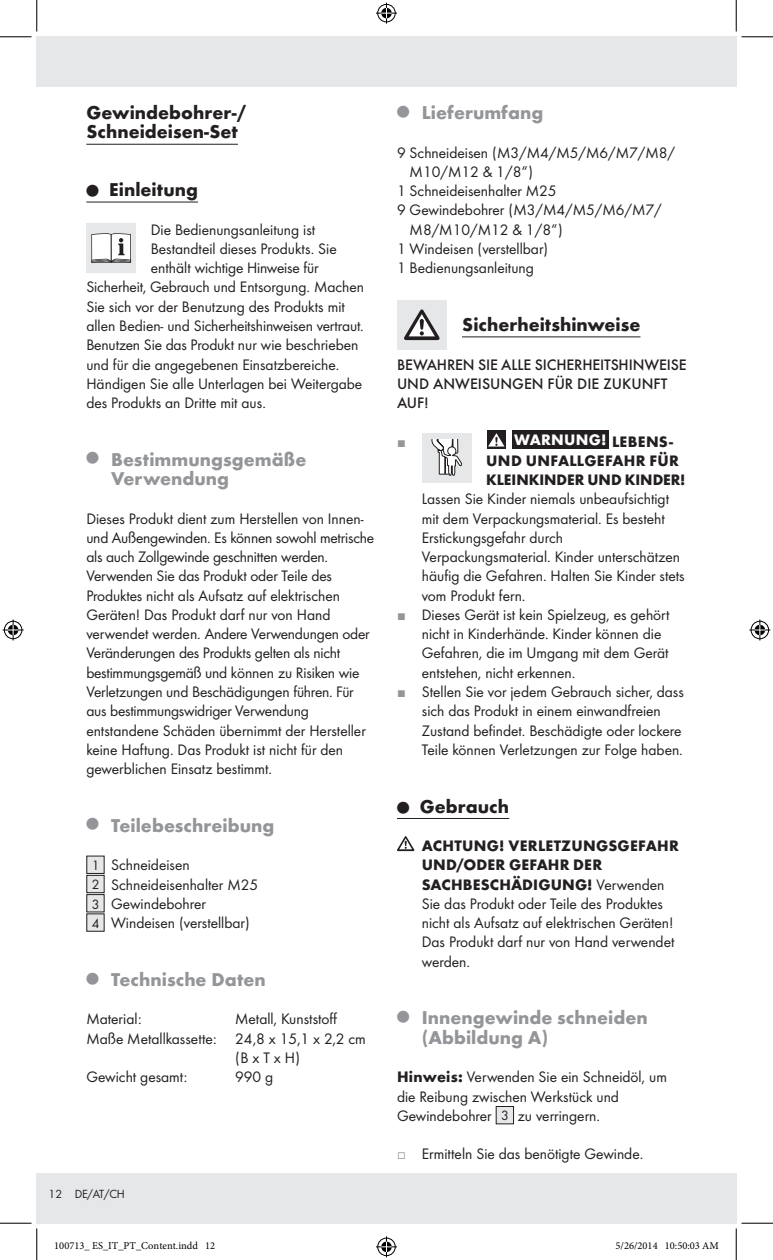
<style>
.page{position:relative;width:773px;height:1260px;background:#fff}
.page>*{position:absolute;margin:0;border:0;box-sizing:border-box;transform-origin:0 0}
.DE_Überschrift{font:700 19.25px/19.2px "Futura";color:#939598}
.DE_Kapitelüberschrif{font:700 19.25px/19.2px "Futura";color:#231f20}
.DE_Fließtext{font:15.75px/19.2px "Futura Boo";color:#231f20}
.DE_Fließtext-2{font:500 15.75px/19.2px "Futura";letter-spacing:-.01em;color:#231f20}
.DE_Fließtext-3{font:700 15.75px/19.2px "Futura";color:#231f20}
.t1{font:700 15.75px "Futura";letter-spacing:.015em;color:#fff}
.DE_Fließtext-4{font:15.75px "European Pi Three";color:#939598}
.t2{font:14px "Futura Boo";color:#231f20}
.t3{font:12.25px "Futura Boo";letter-spacing:-.03em;color:#231f20}
.t4{font:10.5px "Minion Pro";color:#000}
.s1{font-family:"European Pi Three";font-weight:400;font-size:12.25px}
.s2{color:#231f20}
.s3{font-family:"European Pi Three";color:#939598}
.s4{font-family:"Futura";font-weight:700}
</style>
<div class="page">
<div style="left:37px;top:1173px;width:699px;height:49px;background:#e6e7e9"></div>
<div style="left:37px;top:37px;width:699px;height:49px;background:#e6e7e9"></div>
<hr style="left:86px;top:144px;width:152px;height:1px;background:#231f20">
<hr style="left:86px;top:201px;width:112px;height:1px;background:#231f20">
<div style="left:86px;top:223px;width:50px;height:50px;background:#e6e7e9"></div>
<svg style="left:91px;top:233px;width:40px;height:30px"></svg>
<div style="left:87px;top:855px;width:17px;height:18px;background:#e6e7e9"></div>
<div style="left:87px;top:875px;width:17px;height:17px;background:#e6e7e9"></div>
<div style="left:86px;top:874px;width:19px;height:18px;border:1px solid #231f20"></div>
<div style="left:87px;top:894px;width:17px;height:17px;background:#e6e7e9"></div>
<div style="left:86px;top:894px;width:19px;height:18px;border:1px solid #231f20"></div>
<div style="left:87px;top:913px;width:17px;height:18px;background:#e6e7e9"></div>
<hr style="left:397px;top:336px;width:243px;height:1px;background:#231f20">
<hr style="left:397px;top:817px;width:112px;height:1px;background:#231f20">
<div style="left:447px;top:300px;width:15px;height:49px;background:#fff"></div>
<div style="left:397px;top:300px;width:50px;height:49px;background:#e6e7e9"></div>
<svg style="left:404px;top:309px;width:36px;height:31px"></svg>
<div style="left:422px;top:433px;width:49px;height:49px;background:#e6e7e9"></div>
<svg style="left:431px;top:439px;width:31px;height:36px"></svg>
<svg style="left:487px;top:431px;width:18px;height:18px"></svg>
<svg style="left:488px;top:433px;width:17px;height:13px"></svg>
<div style="left:512px;top:431px;width:96px;height:18px;background:#231f20"></div>
<svg style="left:397px;top:836px;width:17px;height:14px"></svg>
<div style="left:496px;top:1106px;width:18px;height:17px;background:#e6e7e9"></div>
<div style="left:496px;top:1105px;width:18px;height:18px;border:1px solid #231f20"></div>
<hr style="left:0;top:36px;width:32px;height:1px;background:#000">
<hr style="left:741px;top:36px;width:32px;height:1px;background:#000">
<hr style="left:0;top:1222px;width:32px;height:1px;background:#000">
<hr style="left:741px;top:1222px;width:32px;height:1px;background:#000">
<hr style="left:36px;top:0;width:1px;height:31px;background:#000">
<hr style="left:36px;top:1228px;width:1px;height:31px;background:#000">
<hr style="left:736px;top:0;width:1px;height:31px;background:#000">
<hr style="left:736px;top:1228px;width:1px;height:31px;background:#000">
<svg style="left:376px;top:3px;width:21px;height:21px"></svg>
<svg style="left:376px;top:1236px;width:21px;height:20px"></svg>
<svg style="left:3px;top:619px;width:21px;height:21px"></svg>
<svg style="left:749px;top:619px;width:21px;height:21px"></svg>
<svg style="left:665px;top:1222px;width:54px;height:2px"></svg>
<p class="DE_Kapitelüberschrif" style="left:86px;top:101px;width:161px">Gewindebohrer-/<br>Schneideisen-Set</p>
<p class="DE_Kapitelüberschrif" style="left:86px;top:178px;width:113px"><span class="s1">Q</span> Einleitung</p>
<p class="DE_Fließtext" style="left:151px;top:219px;width:187px">Die Bedienungsanleitung ist<br>Bestandteil dieses Produkts. Sie enthält wichtige Hinweise für</p>
<p class="DE_Fließtext" style="left:86px;top:277px;width:279px">Sicherheit, Gebrauch und Entsorgung. Machen Sie sich vor der Benutzung des Produkts mit allen Bedien- und Sicherheitshinweisen vertraut.<br>Benutzen Sie das Produkt nur wie beschrieben und für die angegebenen Einsatzbereiche.<br>Händigen Sie alle Unterlagen bei Weitergabe des Produkts an Dritte mit aus.</p>
<p class="DE_Überschrift" style="left:111px;top:448px;width:197px;text-indent:-25px"><sup>Q</sup> Bestimmungsgemäße<br>Verwendung</p>
<p class="DE_Fließtext" style="left:86px;top:508px;width:289px">Dieses Produkt dient zum Herstellen von Innen&shy;und Außengewinden. Es können sowohl metrische als auch Zollgewinde geschnitten werden.<br>Verwenden Sie das Produkt oder Teile des Produktes nicht als Aufsatz auf elektrischen Geräten! Das Produkt darf nur von Hand verwendet werden. Andere Verwendungen oder Veränderungen des Produkts gelten als nicht bestimmungsgemäß und können zu Risiken wie Verletzungen und Beschädigungen führen. Für aus bestimmungswidriger Verwendung entstandene Schäden übernimmt der Hersteller keine Haftung. Das Produkt ist nicht für den gewerblichen Einsatz bestimmt.</p>
<p class="DE_Überschrift" style="left:86px;top:814px;width:189px"><sup>Q</sup> Teilebeschreibung</p>
<p class="t2" style="left:92px;top:855px;width:9px">1</p>
<p class="DE_Fließtext" style="left:111px;top:854px;width:80px">Schneideisen</p>
<p class="t2" style="left:92px;top:874px;width:9px">2</p>
<p class="DE_Fließtext" style="left:111px;top:873px;width:149px">Schneideisenhalter M25</p>
<p class="t2" style="left:92px;top:894px;width:9px">3</p>
<p class="DE_Fließtext" style="left:111px;top:893px;width:96px">Gewindebohrer</p>
<p class="t2" style="left:92px;top:913px;width:9px">4</p>
<p class="DE_Fließtext" style="left:111px;top:912px;width:140px">Windeisen (verstellbar)</p>
<p class="DE_Überschrift" style="left:86px;top:968px;width:181px"><sup>Q</sup> Technische Daten</p>
<p class="DE_Fließtext" style="left:86px;top:1008px;width:57px">Material:</p>
<p class="DE_Fließtext" style="left:235px;top:1008px;width:104px">Metall, Kunststoff</p>
<p class="DE_Fließtext" style="left:235px;top:1027px;width:132px;text-indent:-149px">Maße Metallkassette: 24,8 x 15,1 x 2,2 cm (B x T x H)</p>
<p class="DE_Fließtext" style="left:86px;top:1066px;width:103px">Gewicht gesamt:</p>
<p class="DE_Fließtext" style="left:235px;top:1066px;width:40px">990 g</p>
<p class="t3" style="left:49px;top:1185px;width:78px">12 DE/AT/CH</p>
<p class="DE_Überschrift" style="left:397px;top:101px;width:148px"><sup>Q</sup> Lieferumfang</p>
<p class="DE_Fließtext" style="left:410px;top:142px;width:267px;text-indent:-13px">9 Schneideisen (M3/M4/M5/M6/M7/M8/<br>M10/M12 &amp; 1/8“)</p>
<p class="DE_Fließtext" style="left:397px;top:180px;width:161px">1 Schneideisenhalter M25</p>
<p class="DE_Fließtext" style="left:410px;top:200px;width:254px;text-indent:-13px">9 Gewindebohrer (M3/M4/M5/M6/M7/<br>M8/M10/M12 &amp; 1/8“)</p>
<p class="DE_Fließtext" style="left:397px;top:238px;width:153px">1 Windeisen (verstellbar)</p>
<p class="DE_Fließtext" style="left:397px;top:257px;width:138px">1 Bedienungsanleitung</p>
<p class="DE_Kapitelüberschrif" style="left:462px;top:313px;width:180px">Sicherheitshinweise</p>
<p class="DE_Fließtext-2" style="left:397px;top:353px;width:291px">BEWAHREN SIE ALLE SICHERHEITSHINWEISE</p>
<p class="DE_Fließtext-2" style="left:397px;top:373px;width:272px">UND ANWEISUNGEN FÜR DIE ZUKUNFT<br>AUF!</p>
<p class="DE_Fließtext-4" style="left:397px;top:430px;width:10px">J</p>
<p class="t1" style="left:514px;top:428px;width:160px">WARNUNG! <span class="s2">LEBENS-</span></p>
<p class="DE_Fließtext-3" style="left:486px;top:449px;width:201px">UND UNFALLGEFAHR FÜR<br>KLEINKINDER UND KINDER!</p>
<p class="DE_Fließtext" style="left:422px;top:488px;width:265px">Lassen Sie Kinder niemals unbeaufsichtigt mit dem Verpackungsmaterial. Es besteht Erstickungsgefahr durch Verpackungsmaterial. Kinder unterschätzen häufig die Gefahren. Halten Sie Kinder stets vom Produkt fern.</p>
<p class="DE_Fließtext" style="left:422px;top:604px;width:249px;text-indent:-25px"><span class="s3">J</span> Dieses Gerät ist kein Spielzeug, es gehört nicht in Kinderhände. Kinder können die Gefahren, die im Umgang mit dem Gerät entstehen, nicht erkennen.</p>
<p class="DE_Fließtext" style="left:422px;top:681px;width:264px;text-indent:-25px"><span class="s3">J</span> Stellen Sie vor jedem Gebrauch sicher, dass sich das Produkt in einem einwandfreien Zustand befindet. Beschädigte oder lockere Teile können Verletzungen zur Folge haben.</p>
<p class="DE_Kapitelüberschrif" style="left:397px;top:794px;width:114px"><span class="s1">Q</span> Gebrauch</p>
<p class="DE_Fließtext" style="left:422px;top:835px;width:259px"><span class="s4">ACHTUNG! VERLETZUNGSGEFAHR<br>UND/ODER GEFAHR DER<br>SACHBESCHÄDIGUNG!</span> Verwenden<br>Sie das Produkt oder Teile des Produktes nicht als Aufsatz auf elektrischen Geräten!<br>Das Produkt darf nur von Hand verwendet werden.</p>
<p class="DE_Überschrift" style="left:422px;top:1006px;width:227px;text-indent:-25px"><sup>Q</sup> Innengewinde schneiden (Abbildung A)</p>
<p class="DE_Fließtext" style="left:397px;top:1066px;width:271px"><span class="s4">Hinweis:</span> Verwenden Sie ein Schneidöl, um die Reibung zwischen Werkstück und<br>Gewindebohrer</p>
<p class="t2" style="left:501px;top:1105px;width:9px">3</p>
<p class="DE_Fließtext" style="left:518px;top:1104px;width:84px">zu verringern.</p>
<p class="DE_Fließtext" style="left:397px;top:1143px;width:248px"><span class="s3">j</span> Ermitteln Sie das benötigte Gewinde.</p>
<p class="t4" style="left:54px;top:1238px;width:162px">100713_ ES_IT_PT_Content.indd 12</p>
<p class="t4" style="left:615px;top:1238px;width:105px">5/26/2014 10:50:03 AM</p>
</div>
